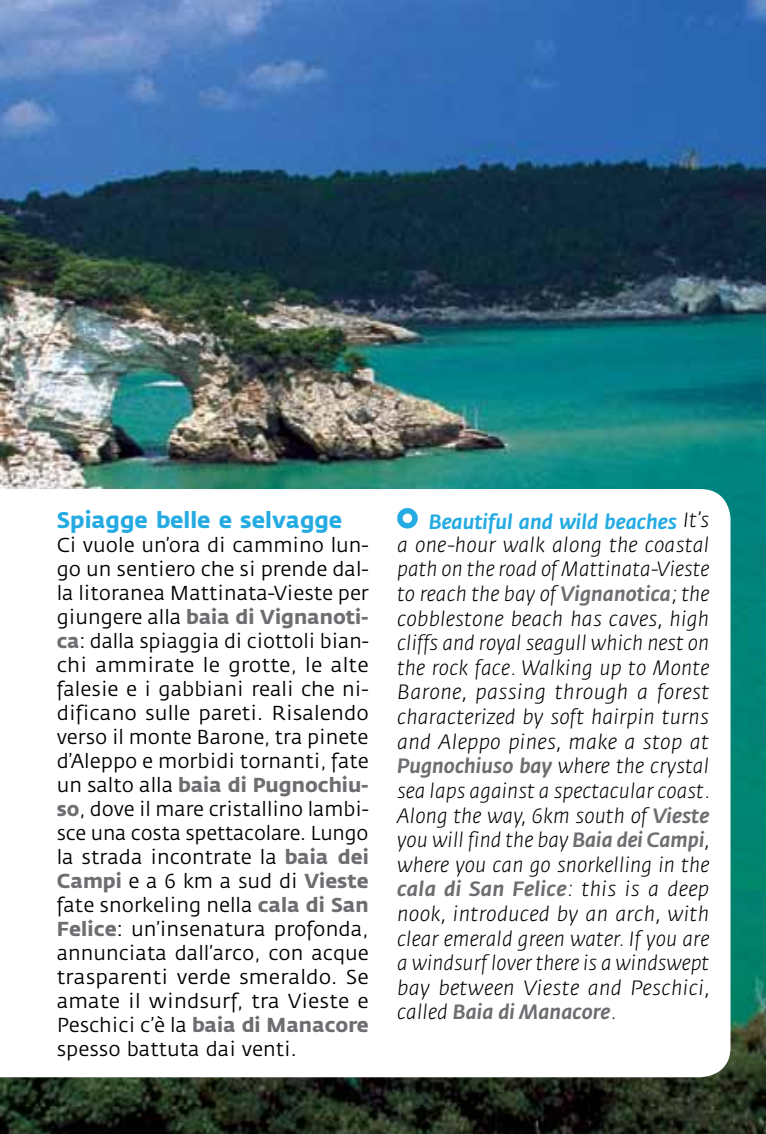
<style>
.page{position:relative;width:766px;height:1134px;background:#fff}
.page>*{position:absolute;margin:0;border:0;box-sizing:border-box;transform-origin:0 0}
.t1{font:700 22.5px "Fedra Sans";color:#24abe2}
.t2{font:italic 300 20.5px/24.5px "Fedra Sans";letter-spacing:.015em;color:#000;text-align:justify}
.t3{font:20px/24px "Fedra Sans";letter-spacing:.005em;color:#000;text-align:justify}
.s1{font-weight:700;color:#6d6e71}
.s2{font-weight:500;color:#24abe2}
.s3{font-weight:500;color:#6d6e71}
</style>
<div class="page">
<img style="left:0;top:0;width:765px;height:1134px">
<svg style="left:0;top:489px;width:730px;height:588px"></svg>
<svg style="left:397px;top:508px;width:20px;height:20px"></svg>
<p class="t1" style="left:57px;top:506px;width:287px">Spiagge belle e selvagge</p>
<p class="t3" style="left:57px;top:533px;width:313px">Ci vuole un’ora di cammino lun&shy;go un sentiero che si prende dal&shy;la litoranea Mattinata-Vieste per giungere alla <span class="s1">baia di Vignanoti&shy;ca</span>: dalla spiaggia di ciottoli bian&shy;chi ammirate le grotte, le alte falesie e i gabbiani reali che ni&shy;dificano sulle pareti. Risalendo verso il monte Barone, tra pinete d’Aleppo e morbidi tornanti, fate un salto alla <span class="s1">baia di Pugnochiu&shy;so</span>, dove il mare cristallino lambi&shy;sce una costa spettacolare. Lungo la strada incontrate la <span class="s1">baia dei Campi</span> e a 6 km a sud di <span class="s1">Vieste </span>fate snorkeling nella <span class="s1">cala di San Felice</span>: un’insenatura profonda, annunciata dall’arco, con acque trasparenti verde smeraldo. Se amate il windsurf, tra Vieste e Peschici c’è la <span class="s1">baia di Manacore </span>spesso battuta dai venti.</p>
<p class="t2" style="left:397px;top:510px;width:314px;text-indent:32px"><span class="s2">Beautiful and wild beaches</span> It’s a one-hour walk along the coastal path on the road of Mattinata-Vieste to reach the bay of <span class="s3">Vignanotica</span>; the cobblestone beach has caves, high cliffs and royal seagull which nest on the rock face. Walking up to Monte Barone, passing through a forest characterized by soft hairpin turns and Aleppo pines, make a stop at <span class="s3">Pugnochiuso bay</span> where the crystal sea laps against a spectacular coast.<br>Along the way, 6km south of <span class="s3">Vieste </span>you will find the bay <span class="s3">Baia dei Campi</span>, where you can go snorkelling in the <span class="s3">cala di San Felice</span>: this is a deep nook, introduced by an arch, with clear emerald green water. If you are a windsurf lover there is a windswept bay between Vieste and Peschici, called <span class="s3">Baia di Manacore</span>.</p>
</div>
